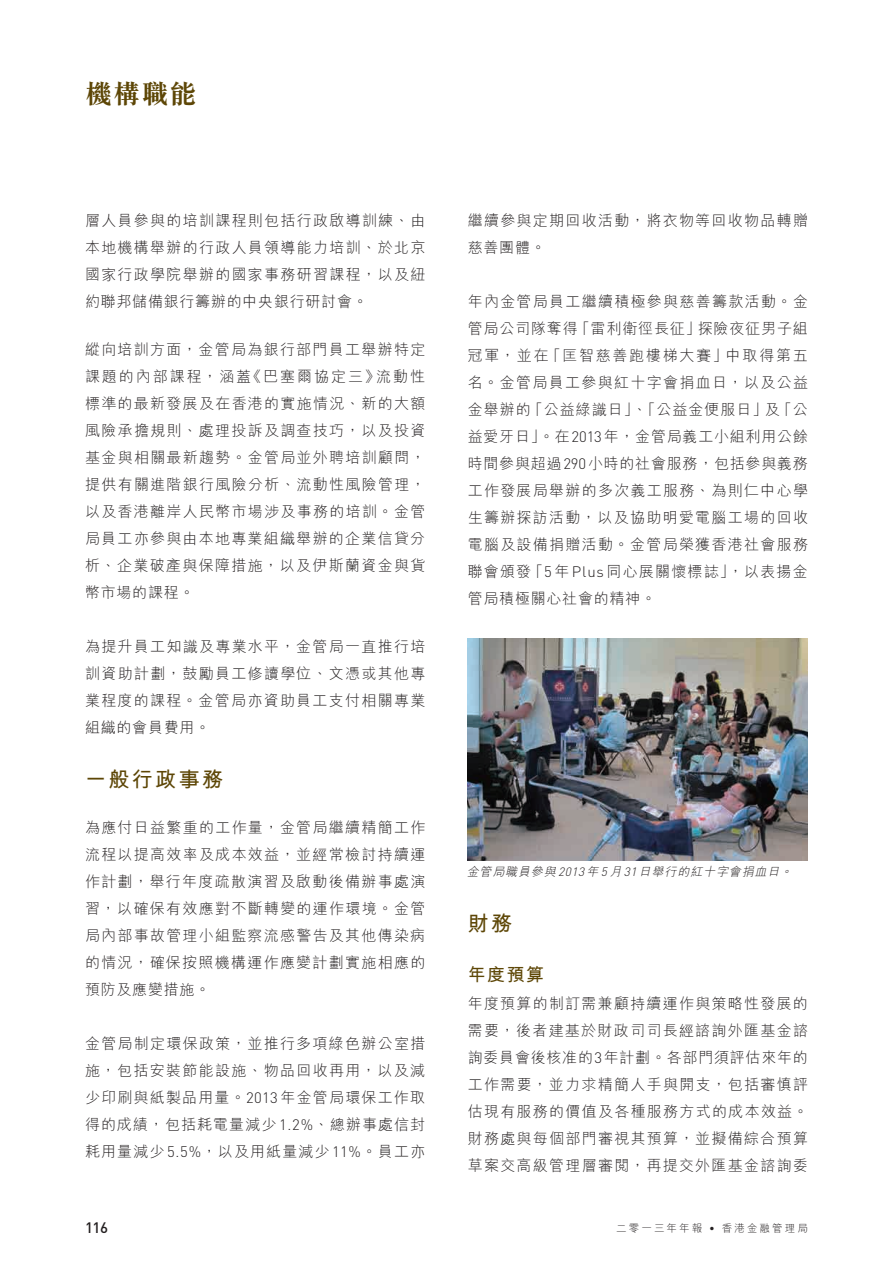
<style>
.page{position:relative;width:893px;height:1263px;background:#fff}
.page>*{position:absolute;margin:0;border:0;box-sizing:border-box;transform-origin:0 0}
.t1{font:700 27px "M Sung HK";color:#5d4606}
.t2{font:700 21px "M Hei HK";letter-spacing:.115em;color:#5d4606}
.t3{font:700 18px "M Hei HK";color:#5d4606}
.Body_Text{font:300 15px/27px "M Hei HK";letter-spacing:.085em;color:#231f20;text-align:justify}
.t4{font:500 15px "DIN";color:#231f20}
.t5{font:italic 300 12px "M Hei HK";color:#231f20}
.t6{font:300 10.5px "M Hei HK";letter-spacing:.2em;color:#231f20}
.s1{font-family:"DIN"}
</style>
<div class="page">
<img style="left:468px;top:639px;width:340px;height:221px">
<h1 class="t1" style="left:85px;top:80px;width:113px">機構職能</h1>
<p class="Body_Text" style="left:85px;top:207px;width:342px">層人員參與的培訓課程則包括行政啟導訓練、由本地機構舉辦的行政人員領導能力培訓、於北京國家行政學院舉辦的國家事務研習課程，以及紐約聯邦儲備銀行籌辦的中央銀行研討會。</p>
<p class="Body_Text" style="left:85px;top:336px;width:342px">縱向培訓方面，金管局為銀行部門員工舉辦特定課題的內部課程，涵蓋《巴塞爾協定三》流動性標準的最新發展及在香港的實施情況、新的大額風險承擔規則、處理投訴及調查技巧，以及投資基金與相關最新趨勢。金管局並外聘培訓顧問，提供有關進階銀行風險分析、流動性風險管理，以及香港離岸人民幣市場涉及事務的培訓。金管局員工亦參與由本地專業組織舉辦的企業信貸分析、企業破產與保障措施，以及伊斯蘭資金與貨幣市場的課程。</p>
<p class="Body_Text" style="left:85px;top:633px;width:342px">為提升員工知識及專業水平，金管局一直推行培訓資助計劃，鼓勵員工修讀學位、文憑或其他專業程度的課程。金管局亦資助員工支付相關專業組織的會員費用。</p>
<h1 class="t2" style="left:85px;top:764px;width:140px">一般行政事務</h1>
<p class="Body_Text" style="left:85px;top:814px;width:342px">為應付日益繁重的工作量，金管局繼續精簡工作流程以提高效率及成本效益，並經常檢討持續運作計劃，舉行年度疏散演習及啟動後備辦事處演習，以確保有效應對不斷轉變的運作環境。金管局內部事故管理小組監察流感警告及其他傳染病的情況，確保按照機構運作應變計劃實施相應的預防及應變措施。</p>
<p class="Body_Text" style="left:85px;top:1030px;width:342px">金管局制定環保政策，並推行多項綠色辦公室措施，包括安裝節能設施、物品回收再用，以及減少印刷與紙製品用量。<span class="s1">2013</span>年金管局環保工作取得的成績，包括耗電量減少<span class="s1">1.2%</span>、總辦事處信封耗用量減少<span class="s1">5.5%</span>，以及用紙量減少<span class="s1">11%</span>。員工亦</p>
<p class="t4" style="left:85px;top:1218px;width:25px">116</p>
<p class="Body_Text" style="left:468px;top:207px;width:342px">繼續參與定期回收活動，將衣物等回收物品轉贈慈善團體。</p>
<p class="Body_Text" style="left:468px;top:288px;width:342px">年內金管局員工繼續積極參與慈善籌款活動。金管局公司隊奪得「雷利衛徑長征」探險夜征男子組冠軍，並在「匡智慈善跑樓梯大賽」中取得第五名。金管局員工參與紅十字會捐血日，以及公益金舉辦的「公益綠識日」、「公益金便服日」及「公益愛牙日」。在<span class="s1">2013</span>年，金管局義工小組利用公餘時間參與超過<span class="s1">290</span>小時的社會服務，包括參與義務工作發展局舉辦的多次義工服務、為則仁中心學生籌辦探訪活動，以及協助明愛電腦工場的回收電腦及設備捐贈活動。金管局榮獲香港社會服務聯會頒發「<span class="s1">5</span>年<span class="s1">Plus</span>同心展關懷標誌」，以表揚金管局積極關心社會的精神。</p>
<p class="t5" style="left:467px;top:865px;width:329px">金管局職員參與 <span class="s1">2013</span>年 <span class="s1">5</span>月 <span class="s1">31</span>日舉行的紅十字會捐血日。</p>
<h1 class="t2" style="left:468px;top:908px;width:46px">財務</h1>
<h2 class="t3" style="left:468px;top:961px;width:78px">年度預算</h2>
<p class="Body_Text" style="left:468px;top:989px;width:342px">年度預算的制訂需兼顧持續運作與策略性發展的需要，後者建基於財政司司長經諮詢外匯基金諮詢委員會後核准的<span class="s1">3</span>年計劃。各部門須評估來年的工作需要，並力求精簡人手與開支，包括審慎評估現有服務的價值及各種服務方式的成本效益。財務處與每個部門審視其預算，並擬備綜合預算草案交高級管理層審閱，再提交外匯基金諮詢委</p>
<p class="t6" style="left:616px;top:1223px;width:193px">二零一三年年報 <span class="s1">•</span> 香港金融管理局</p>
</div>
